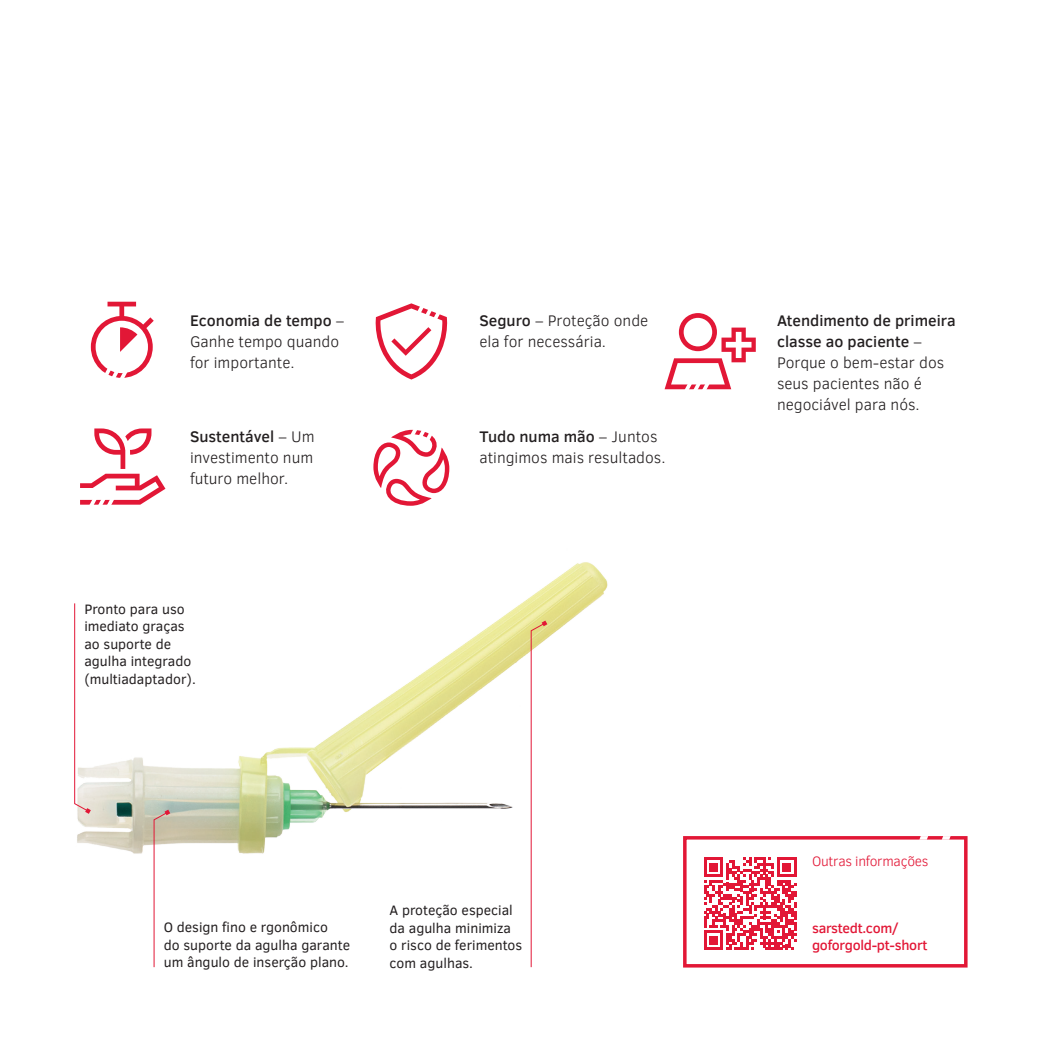
<style>
.page{position:relative;width:1042px;height:1042px;background:#fff}
.page>*{position:absolute;margin:0;border:0;box-sizing:border-box;transform-origin:0 0}
.t1{font:300 15.75px/21px "Clear Sans";color:#231f20}
.t2{font:14px/17.5px "Clear Sans";color:#231f20}
.t3{font:500 14px/16.8px "Clear Sans";letter-spacing:-.02em;color:#e21736}
.t4{font:300 14px "Clear Sans";letter-spacing:-.02em;color:#e21736}
.s1{font-weight:500}
</style>
<div class="page">
<div style="left:683px;top:836px;width:284px;height:131px;border:4px solid #e21736"></div>
<svg style="left:919px;top:836px;width:9px;height:4px"></svg>
<svg style="left:942px;top:836px;width:8px;height:4px"></svg>
<svg style="left:704px;top:857px;width:92px;height:93px"></svg>
<img style="left:77px;top:562px;width:531px;height:339px">
<svg style="left:154px;top:809px;width:16px;height:158px"></svg>
<svg style="left:531px;top:620px;width:16px;height:347px"></svg>
<svg style="left:74px;top:603px;width:17px;height:211px"></svg>
<svg style="left:91px;top:302px;width:63px;height:76px"></svg>
<svg style="left:375px;top:303px;width:72px;height:76px"></svg>
<svg style="left:664px;top:313px;width:92px;height:77px"></svg>
<svg style="left:80px;top:428px;width:85px;height:77px"></svg>
<svg style="left:373px;top:429px;width:76px;height:77px"></svg>
<p class="t1" style="left:190px;top:310px;width:156px"><span class="s1">Economia de tempo</span> –<br>Ganhe tempo quando for importante.</p>
<p class="t1" style="left:479px;top:310px;width:170px"><span class="s1">Seguro</span> – Proteção onde ela for necessária.</p>
<p class="t1" style="left:777px;top:310px;width:180px"><span class="s1">Atendimento de primeira classe ao paciente</span> –<br>Porque o bem-estar dos seus pacientes não é negociável para nós.</p>
<p class="t1" style="left:190px;top:426px;width:126px;text-align:justify"><span class="s1">Sustentável</span> – Um investimento num futuro melhor.</p>
<p class="t1" style="left:479px;top:426px;width:188px"><span class="s1">Tudo numa mão</span> – Juntos atingimos mais resultados.</p>
<p class="t2" style="left:84px;top:600px;width:113px">Pronto para uso imediato graças ao suporte de agulha integrado (multiadaptador).</p>
<p class="t2" style="left:164px;top:918px;width:188px">O design fino e rgonômico<br>do suporte da agulha garante um ângulo de inserção plano.</p>
<p class="t2" style="left:389px;top:901px;width:134px">A proteção especial da agulha minimiza o risco de ferimentos com agulhas.</p>
<p class="t4" style="left:812px;top:852px;width:118px">Outras informações</p>
<p class="t3" style="left:812px;top:920px;width:117px">sarstedt.com/ goforgold-pt-short</p>
</div>
